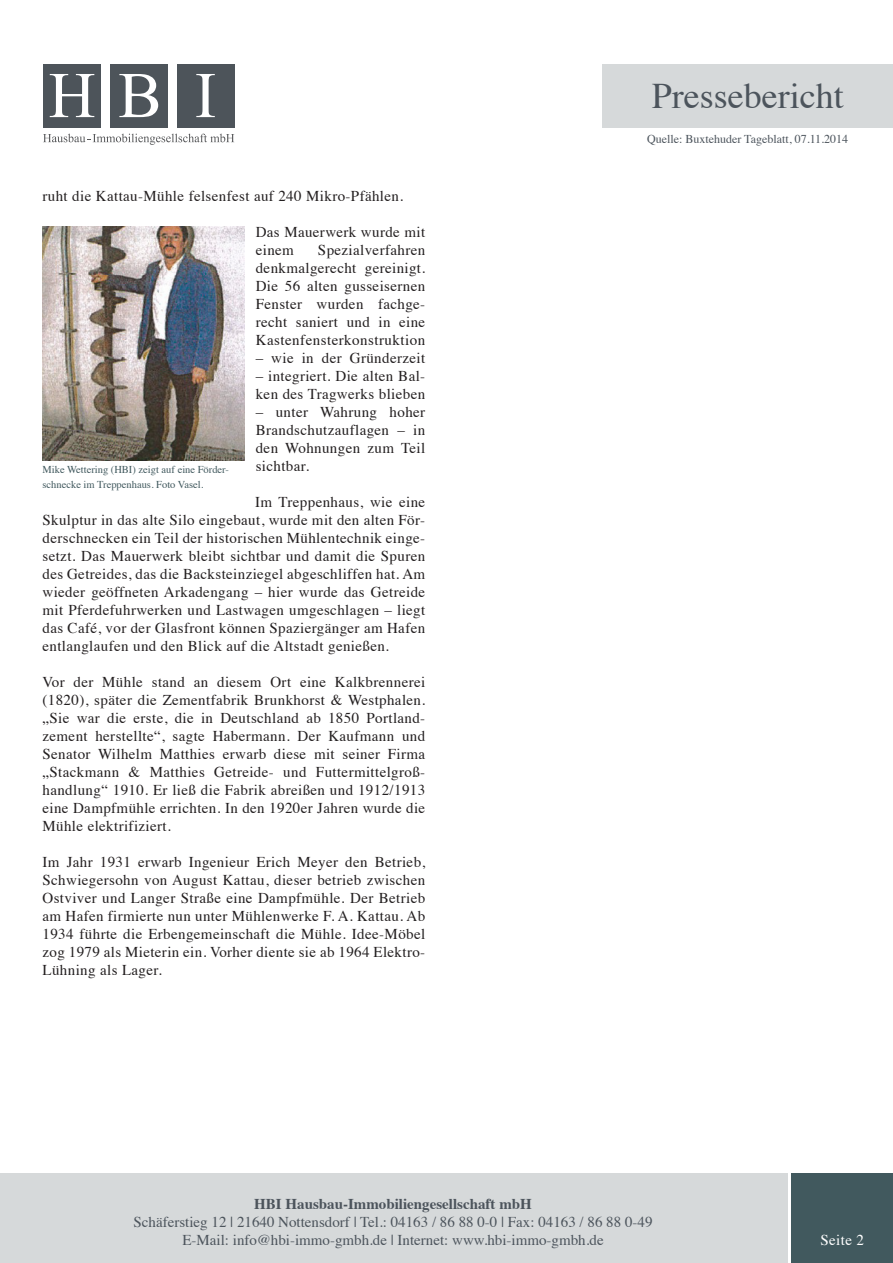
<style>
.page{position:relative;width:893px;height:1263px;background:#fff}
.page>*{position:absolute;margin:0;border:0;box-sizing:border-box;transform-origin:0 0}
.t1{font:36px "Times";color:#4c545c}
.t2{font:15px/18px "Times";letter-spacing:.025em;color:#231f20;text-align:justify}
.t3{font:15px/18px "Times";color:#4c545c;text-align:center}
.t4{font:700 15px "Times";color:#4c545c}
.t5{font:15px "Times";letter-spacing:.025em;color:#fff}
.t6{font:12px "Times";color:#4c545c}
.t7{font:10.5px/15px "Times";color:#41595e}
</style>
<div class="page">
<div style="left:792px;top:1173px;width:101px;height:90px;background:#41595e"></div>
<div style="left:0;top:1173px;width:788px;height:90px;background:#d6d9da"></div>
<svg style="left:43px;top:64px;width:192px;height:81px"></svg>
<div style="left:602px;top:64px;width:291px;height:63px;background:#d6d9da"></div>
<img style="left:43px;top:227px;width:201px;height:233px">
<h1 class="t1" style="left:652px;top:62px;width:193px">Pressebericht</h1>
<p class="t2" style="left:43px;top:186px;width:362px">ruht die Kattau-Mühle felsenfest auf 240 Mikro-Pfählen.</p>
<p class="t2" style="left:256px;top:222px;width:171px">Das Mauerwerk wurde mit einem</p>
<p class="t2" style="left:256px;top:240px;width:171px;text-indent:62px">Spezialverfahren denkmalgerecht gereinigt.<br>Die 56 alten gusseisernen Fenster wurden fachge&shy;recht saniert und in eine Kastenfensterkonstruktion</p>
<p class="t2" style="left:256px;top:348px;width:171px">– wie in der Gründerzeit</p>
<p class="t2" style="left:256px;top:366px;width:171px">– integriert. Die alten Bal&shy;ken des Tragwerks blieben</p>
<p class="t2" style="left:256px;top:402px;width:171px">– unter Wahrung hoher Brandschutzauflagen – in den Wohnungen zum Teil sichtbar.</p>
<p class="t2" style="left:43px;top:492px;width:384px;text-indent:213px">Im Treppenhaus, wie eine Skulptur in das alte Silo eingebaut, wurde mit den alten För&shy;derschnecken ein Teil der historischen Mühlentechnik einge&shy;setzt. Das Mauerwerk bleibt sichtbar und damit die Spuren des Getreides, das die Backsteinziegel abgeschliffen hat. Am wieder geöffneten Arkadengang – hier wurde das Getreide mit Pferdefuhrwerken und Lastwagen umgeschlagen – liegt das Café, vor der Glasfront können Spaziergänger am Hafen entlanglaufen und den Blick auf die Altstadt genießen.</p>
<p class="t2" style="left:43px;top:672px;width:384px">Vor der Mühle stand an diesem Ort eine Kalkbrennerei (1820), später die Zementfabrik Brunkhorst &amp; Westphalen. „Sie war die erste, die in Deutschland ab 1850 Portland&shy;zement herstellte“, sagte Habermann. Der Kaufmann und Senator Wilhelm Matthies erwarb diese mit seiner Firma „Stackmann &amp; Matthies Getreide- und Futtermittelgroß&shy;handlung“ 1910. Er ließ die Fabrik abreißen und 1912/1913 eine Dampfmühle errichten. In den 1920er Jahren wurde die Mühle elektrifiziert.</p>
<p class="t2" style="left:43px;top:852px;width:384px">Im Jahr 1931 erwarb Ingenieur Erich Meyer den Betrieb, Schwiegersohn von August Kattau, dieser betrieb zwischen Ostviver und Langer Straße eine Dampfmühle. Der Betrieb am Hafen firmierte nun unter Mühlenwerke F. A. Kattau. Ab 1934 führte die Erbengemeinschaft die Mühle. Idee-Möbel zog 1979 als Mieterin ein. Vorher diente sie ab 1964 Elektro-Lühning als Lager.</p>
<p class="t7" style="left:43px;top:461px;width:188px">Mike Wettering (HBI) zeigt auf eine Förder&shy;schnecke im Treppenhaus. Foto Vasel.</p>
<p class="t6" style="left:647px;top:127px;width:203px">Quelle: Buxtehuder Tageblatt, 07.11.2014</p>
<p class="t4" style="left:254px;top:1189px;width:279px">HBI Hausbau-Immobiliengesellschaft mbH</p>
<p class="t3" style="left:134px;top:1211px;width:520px">Schäferstieg 12 | 21640 Nottensdorf | Tel.: 04163 / 86 88 0-0 | Fax: 04163 / 86 88 0-49<br>E-Mail: info@hbi-immo-gmbh.de | Internet: www.hbi-immo-gmbh.de</p>
<p class="t5" style="left:820px;top:1226px;width:45px">Seite 2</p>
</div>
